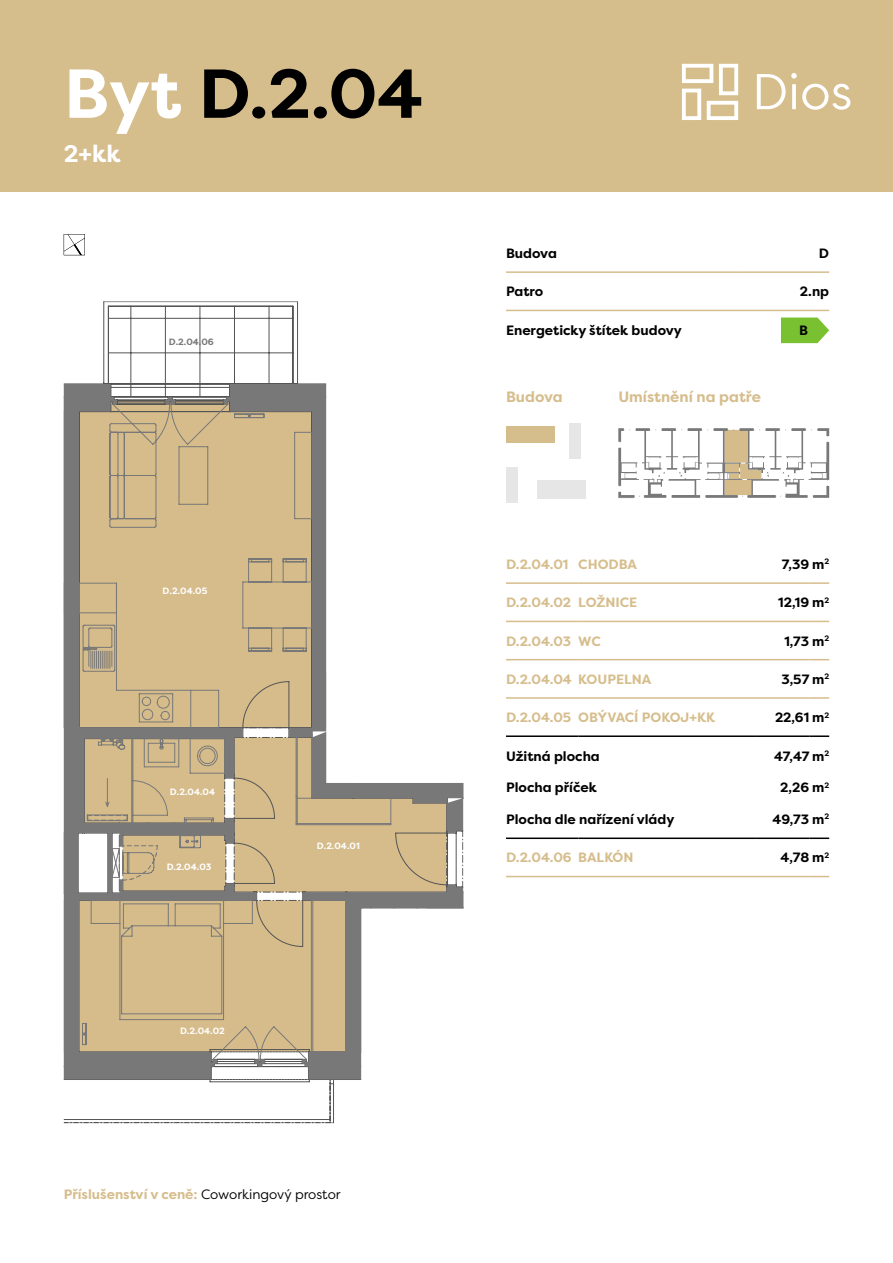
<style>
.page{position:relative;width:893px;height:1263px;background:#fff}
.page>*{position:absolute;margin:0;border:0;box-sizing:border-box;transform-origin:0 0}
.t1{font:700 69px "Filson Pro";color:#000}
.t2{font:700 24px "Filson Pro";color:#fff}
.t3{font:700 15px "Filson Pro";color:#d6bd8c}
.t4{font:700 13.5px "Filson Pro";color:#000}
.t5{font:700 13.5px "Filson Pro";color:#d6bd8c}
.t6{font:700 9.15px "Filson Pro";color:#fff}
.t7{font:700 9.15px "Filson Pro";color:#787878}
.s1{color:#fff}
.s2{font-weight:400;color:#000}
</style>
<div class="page">
<div style="left:0;top:0;width:893px;height:191px;background:#d6bd8c"></div>
<svg style="left:757px;top:73px;width:93px;height:37px"></svg>
<svg style="left:682px;top:64px;width:31px;height:19px"></svg>
<svg style="left:682px;top:89px;width:19px;height:31px"></svg>
<svg style="left:719px;top:64px;width:19px;height:31px"></svg>
<svg style="left:707px;top:101px;width:31px;height:19px"></svg>
<svg style="left:781px;top:317px;width:48px;height:26px"></svg>
<hr style="left:506px;top:271px;width:237px;height:2px;background:#d6bd8c">
<hr style="left:743px;top:271px;width:86px;height:2px;background:#d6bd8c">
<hr style="left:506px;top:310px;width:237px;height:1px;background:#d6bd8c">
<hr style="left:743px;top:310px;width:86px;height:1px;background:#d6bd8c">
<div style="left:537px;top:480px;width:48px;height:18px;background:#e6e6e6"></div>
<div style="left:506px;top:467px;width:12px;height:35px;background:#e6e6e6"></div>
<div style="left:506px;top:427px;width:49px;height:16px;background:#d6bd8c"></div>
<div style="left:569px;top:424px;width:12px;height:35px;background:#e6e6e6"></div>
<svg style="left:618px;top:428px;width:211px;height:70px"></svg>
<svg style="left:64px;top:234px;width:21px;height:21px"></svg>
<hr style="left:506px;top:735px;width:72px;height:2px;background:#000">
<hr style="left:578px;top:735px;width:179px;height:2px;background:#000">
<hr style="left:757px;top:735px;width:52px;height:2px;background:#000">
<hr style="left:809px;top:735px;width:20px;height:2px;background:#000">
<hr style="left:506px;top:582px;width:72px;height:2px;background:#d6bd8c">
<hr style="left:578px;top:582px;width:179px;height:2px;background:#d6bd8c">
<hr style="left:757px;top:582px;width:52px;height:2px;background:#d6bd8c">
<hr style="left:809px;top:582px;width:20px;height:2px;background:#d6bd8c">
<hr style="left:506px;top:621px;width:72px;height:1px;background:#d6bd8c">
<hr style="left:578px;top:621px;width:179px;height:1px;background:#d6bd8c">
<hr style="left:757px;top:621px;width:52px;height:1px;background:#d6bd8c">
<svg style="left:809px;top:621px;width:20px;height:1px"></svg>
<hr style="left:506px;top:659px;width:72px;height:1px;background:#d6bd8c">
<hr style="left:578px;top:659px;width:179px;height:1px;background:#d6bd8c">
<hr style="left:757px;top:659px;width:52px;height:1px;background:#d6bd8c">
<svg style="left:809px;top:659px;width:20px;height:1px"></svg>
<hr style="left:506px;top:697px;width:72px;height:2px;background:#d6bd8c">
<hr style="left:578px;top:697px;width:179px;height:2px;background:#d6bd8c">
<hr style="left:757px;top:697px;width:52px;height:2px;background:#d6bd8c">
<hr style="left:809px;top:697px;width:20px;height:2px;background:#d6bd8c">
<hr style="left:506px;top:837px;width:72px;height:2px;background:#000">
<hr style="left:578px;top:837px;width:179px;height:2px;background:#000">
<hr style="left:757px;top:837px;width:52px;height:2px;background:#000">
<hr style="left:809px;top:837px;width:20px;height:2px;background:#000">
<hr style="left:506px;top:876px;width:72px;height:1px;background:#d6bd8c">
<hr style="left:578px;top:876px;width:179px;height:1px;background:#d6bd8c">
<hr style="left:757px;top:876px;width:52px;height:1px;background:#d6bd8c">
<svg style="left:809px;top:876px;width:20px;height:1px"></svg>
<svg style="left:64px;top:301px;width:298px;height:822px"></svg>
<svg style="left:257px;top:833px;width:206px;height:227px;background:#d4bd91"></svg>
<svg style="left:257px;top:1059px;width:8px;height:7px"></svg>
<svg style="left:64px;top:384px;width:193px;height:695px;background:#c0ad8a"></svg>
<svg style="left:302px;top:885px;width:161px;height:194px"></svg>
<svg style="left:165px;top:397px;width:10px;height:7px"></svg>
<svg style="left:224px;top:384px;width:239px;height:449px"></svg>
<h1 class="t1" style="left:64px;top:50px;width:361px"><span class="s1">Byt</span> D.2.04</h1>
<h2 class="t2" style="left:64px;top:138px;width:58px">2+kk</h2>
<p class="t7" style="left:169px;top:336px;width:47px">D.2.04.06</p>
<p class="t6" style="left:163px;top:585px;width:46px">D.2.04.05</p>
<p class="t6" style="left:170px;top:785px;width:47px">D.2.04.04</p>
<p class="t6" style="left:167px;top:861px;width:46px">D.2.04.03</p>
<p class="t6" style="left:180px;top:1025px;width:46px">D.2.04.02</p>
<p class="t6" style="left:317px;top:840px;width:44px">D.2.04.01</p>
<p class="t5" style="left:64px;top:1186px;width:278px">Příslušenství v ceně: <span class="s2">Coworkingový prostor</span></p>
<p class="t4" style="left:506px;top:244px;width:52px">Budova</p>
<p class="t4" style="left:819px;top:244px;width:12px">D</p>
<p class="t4" style="left:506px;top:283px;width:39px">Patro</p>
<p class="t4" style="left:800px;top:283px;width:31px">2.np</p>
<p class="t4" style="left:506px;top:322px;width:177px">Energeticky štítek budovy</p>
<p class="t4" style="left:799px;top:322px;width:10px">B</p>
<p class="t3" style="left:506px;top:388px;width:58px">Budova</p>
<p class="t3" style="left:618px;top:388px;width:144px">Umístnění na patře</p>
<p class="t5" style="left:506px;top:555px;width:133px">D.2.04.01 CHODBA</p>
<p class="t4" style="left:782px;top:555px;width:49px">7,39 m<sup>2</sup></p>
<p class="t5" style="left:506px;top:594px;width:133px">D.2.04.02 LOŽNICE</p>
<p class="t4" style="left:778px;top:594px;width:53px">12,19 m<sup>2</sup></p>
<p class="t5" style="left:506px;top:632px;width:96px">D.2.04.03 WC</p>
<p class="t4" style="left:784px;top:632px;width:46px">1,73 m<sup>2</sup></p>
<p class="t5" style="left:506px;top:671px;width:147px">D.2.04.04 KOUPELNA</p>
<p class="t4" style="left:781px;top:671px;width:49px">3,57 m<sup>2</sup></p>
<p class="t5" style="left:506px;top:709px;width:211px">D.2.04.05 OBÝVACÍ POKOJ+KK</p>
<p class="t4" style="left:775px;top:709px;width:56px">22,61 m<sup>2</sup></p>
<p class="t4" style="left:506px;top:747px;width:95px">Užitná plocha</p>
<p class="t4" style="left:774px;top:747px;width:56px">47,47 m<sup>2</sup></p>
<p class="t4" style="left:506px;top:779px;width:92px">Plocha příček</p>
<p class="t4" style="left:780px;top:779px;width:50px">2,26 m<sup>2</sup></p>
<p class="t4" style="left:506px;top:810px;width:170px">Plocha dle nařízení vlády</p>
<p class="t4" style="left:772px;top:810px;width:58px">49,73 m<sup>2</sup></p>
<p class="t5" style="left:506px;top:849px;width:129px">D.2.04.06 BALKÓN</p>
<p class="t4" style="left:780px;top:849px;width:50px">4,78 m<sup>2</sup></p>
</div>
